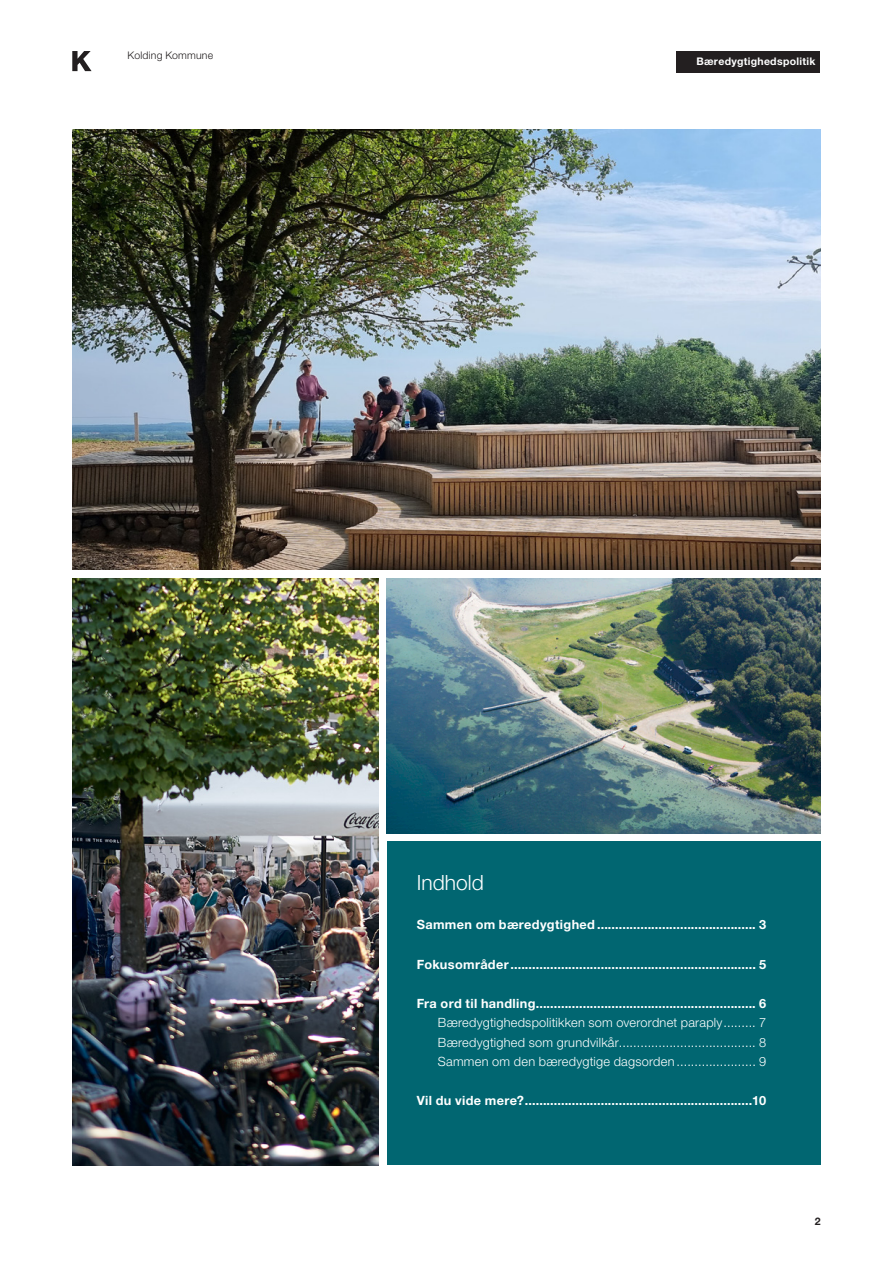
<style>
.page{position:relative;width:893px;height:1263px;background:#fff}
.page>*{position:absolute;margin:0;border:0;box-sizing:border-box;transform-origin:0 0}
.Underrubrik_14{font:300 21px "Helvetica Neue LT Std";color:#fff}
.Mellemrubrik{font:700 12.75px "Helvetica Neue LT Std";letter-spacing:.025em;color:#fff}
.Mellemrubrik-2{font:300 12.75px "Helvetica Neue LT Std";letter-spacing:.02em;color:#fff}
.t1{font:700 10.5px "Helvetica Neue LT Std";letter-spacing:.03em;color:#fff}
.t2{font:300 10.5px "Helvetica Neue LT Std";letter-spacing:.02em;color:#231f20}
.t3{font:700 10.5px "Helvetica Neue LT Std";color:#231f20}
</style>
<div class="page">
<svg style="left:72px;top:51px;width:20px;height:20px"></svg>
<div style="left:676px;top:51px;width:144px;height:21px;background:#231f20"></div>
<img style="left:72px;top:578px;width:306px;height:587px">
<div style="left:387px;top:841px;width:434px;height:324px;background:#016671"></div>
<img style="left:72px;top:130px;width:749px;height:440px">
<img style="left:387px;top:578px;width:434px;height:255px">
<p class="t2" style="left:128px;top:48px;width:87px">Kolding Kommune</p>
<p class="t1" style="left:696px;top:55px;width:120px">Bæredygtighedspolitik</p>
<h2 class="Underrubrik_14" style="left:417px;top:870px;width:69px">Indhold</h2>
<p class="Mellemrubrik" style="left:417px;top:917px;width:351px">Sammen om bæredygtighed ............................................ 3</p>
<p class="Mellemrubrik" style="left:417px;top:956px;width:351px">Fokusområder.................................................................... 5</p>
<p class="Mellemrubrik" style="left:417px;top:995px;width:351px">Fra ord til handling............................................................. 6</p>
<p class="Mellemrubrik-2" style="left:438px;top:1015px;width:330px">Bæredygtighedspolitikken som overordnet paraply......... 7</p>
<p class="Mellemrubrik-2" style="left:438px;top:1034px;width:330px">Bæredygtighed som grundvilkår...................................... 8</p>
<p class="Mellemrubrik-2" style="left:438px;top:1054px;width:330px">Sammen om den bæredygtige dagsorden ...................... 9</p>
<p class="Mellemrubrik" style="left:417px;top:1092px;width:351px">Vil du vide mere?...............................................................10</p>
<p class="t3" style="left:815px;top:1214px;width:7px">2</p>
</div>
